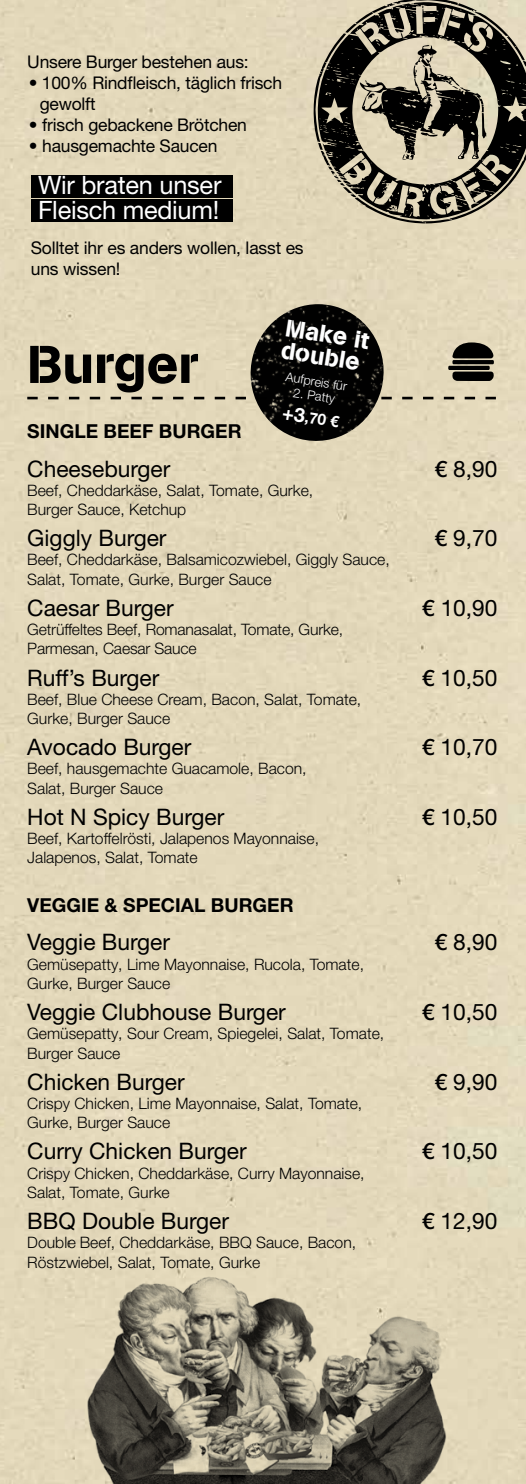
<style>
.page{position:relative;width:526px;height:1484px;background:#fff}
.page>*{position:absolute;margin:0;border:0;box-sizing:border-box;transform-origin:0 0}
.t1{font:52.5px "AG Book Stencil";color:#000}
.t2{font:25.38px/24.7px "Helvetica Neue LT Pro";letter-spacing:-.01em;color:#fff}
.t3{font:23.97px/22.6px "AG Book Stencil";color:#fff}
.t4{font:22.75px "Helvetica Neue LT Pro";color:#000}
.t5{font:700 19.25px "Helvetica Neue LT Pro";color:#000}
.t6{font:17.5px/21px "Helvetica Neue LT Pro";letter-spacing:-.015em;color:#000}
.t7{font:300 15.75px/19.2px "Helvetica Neue LT Pro";color:#000}
.t8{font:700 15.58px "Helvetica Neue LT Pro";color:#fff}
.t9{font:300 12.78px "Helvetica Neue LT Pro";color:#fff}
.s1{font-size:19.78px}
.s2{font-weight:500}
</style>
<div class="page">
<div style="left:0;top:0;width:526px;height:1483px;background:#e3d8ba"></div>
<hr style="left:452px;top:360px;width:42px;height:4px;background:#000">
<hr style="left:448px;top:366px;width:42px;height:4px;background:#000">
<svg style="left:452px;top:342px;width:42px;height:16px"></svg>
<svg style="left:451px;top:371px;width:43px;height:10px"></svg>
<svg style="left:27px;top:397px;width:469px;height:2px"></svg>
<div style="left:31px;top:175px;width:201px;height:23px;background:#000"></div>
<div style="left:31px;top:199px;width:201px;height:23px;background:#000"></div>
<svg style="left:314px;top:0;width:212px;height:223px;background:#837d6c"></svg>
<img style="left:69px;top:1230px;width:441px;height:253px">
<img style="left:243px;top:304px;width:148px;height:144px">
<p class="t6" style="left:27px;top:51px;width:223px">Unsere Burger bestehen aus:</p>
<p class="t6" style="left:40px;top:72px;width:244px;text-indent:-11px">• 100% Rindfleisch, täglich frisch gewolft</p>
<p class="t6" style="left:29px;top:114px;width:220px">• frisch gebackene Brötchen</p>
<p class="t6" style="left:29px;top:135px;width:190px">• hausgemachte Saucen</p>
<h2 class="t2" style="left:38px;top:172px;width:185px">Wir braten unser<br>Fleisch medium!</h2>
<p class="t6" style="left:31px;top:237px;width:274px">Solltet ihr es anders wollen, lasst es uns wissen!</p>
<h3 class="t3" style="left:281px;top:315px;width:93px;rotate:9deg">^Make it double</h3>
<p class="t9" style="left:287px;top:369px;width:63px;rotate:9deg">Aufpreis für</p>
<p class="t9" style="left:295px;top:384px;width:44px;rotate:9deg">2. Patty</p>
<p class="t8" style="left:284px;top:404px;width:59px;rotate:9deg"><span class="s1">+3</span>,70 €</p>
<h1 class="t1" style="left:27px;top:333px;width:172px">Burger</h1>
<p class="t5" style="left:27px;top:419px;width:216px">SINGLE BEEF BURGER</p>
<h3 class="t4" style="left:27px;top:454px;width:145px">Cheeseburger</h3>
<p class="t7" style="left:27px;top:480px;width:287px">Beef, Cheddarkäse, Salat, Tomate, Gurke,<br>Burger Sauce, Ketchup</p>
<h3 class="t4" style="left:27px;top:524px;width:141px">Giggly Burger</h3>
<p class="t7" style="left:27px;top:550px;width:364px">Beef, Cheddarkäse, Balsamicozwiebel, Giggly Sauce,<br>Salat, Tomate, Gurke, Burger Sauce</p>
<h3 class="t4" style="left:27px;top:593px;width:148px">Caesar Burger</h3>
<p class="t7" style="left:27px;top:619px;width:317px">Getrüffeltes Beef, Romanasalat, Tomate, Gurke,<br>Parmesan, Caesar Sauce</p>
<h3 class="t4" style="left:27px;top:663px;width:134px">Ruff’s Burger</h3>
<p class="t7" style="left:27px;top:689px;width:335px">Beef, Blue Cheese Cream, Bacon, Salat, Tomate,<br>Gurke, Burger Sauce</p>
<h3 class="t4" style="left:27px;top:733px;width:166px">Avocado Burger</h3>
<p class="t7" style="left:27px;top:759px;width:281px">Beef, hausgemachte Guacamole, Bacon,<br>Salat, Burger Sauce</p>
<h3 class="t4" style="left:27px;top:802px;width:198px">Hot N Spicy Burger</h3>
<p class="t7" style="left:27px;top:828px;width:293px">Beef, Kartoffelrösti, Jalapenos Mayonnaise,<br>Jalapenos, Salat, Tomate</p>
<p class="t5" style="left:27px;top:893px;width:268px">VEGGIE &amp; SPECIAL BURGER</p>
<h3 class="t4" style="left:27px;top:928px;width:144px">Veggie Burger</h3>
<p class="t7" style="left:27px;top:954px;width:338px">Gemüsepatty, Lime Mayonnaise, Rucola, Tomate,<br>Gurke, Burger Sauce</p>
<h3 class="t4" style="left:27px;top:997px;width:260px">Veggie Clubhouse Burger</h3>
<p class="t7" style="left:27px;top:1023px;width:358px">Gemüsepatty, Sour Cream, Spiegelei, Salat, Tomate,<br>Burger Sauce</p>
<h3 class="t4" style="left:27px;top:1067px;width:159px">Chicken Burger</h3>
<p class="t7" style="left:27px;top:1093px;width:336px">Crispy Chicken, Lime Mayonnaise, Salat, Tomate,<br>Gurke, Burger Sauce</p>
<h3 class="t4" style="left:27px;top:1137px;width:221px">Curry Chicken Burger</h3>
<p class="t7" style="left:27px;top:1163px;width:339px">Crispy Chicken, Cheddarkäse, Curry Mayonnaise,<br>Salat, Tomate, Gurke</p>
<h3 class="t4" style="left:27px;top:1206px;width:203px">BBQ Double Burger</h3>
<p class="t7" style="left:27px;top:1232px;width:330px">Double Beef, Cheddarkäse, BBQ Sauce, Bacon,<br>Röstzwiebel, Salat, Tomate, Gurke</p>
<h3 class="t4" style="left:434px;top:454px;width:65px"><span class="s2">€</span> 8,90</h3>
<h3 class="t4" style="left:434px;top:524px;width:65px"><span class="s2">€</span> 9,70</h3>
<h3 class="t4" style="left:422px;top:593px;width:77px"><span class="s2">€</span> 10,90</h3>
<h3 class="t4" style="left:422px;top:663px;width:77px"><span class="s2">€</span> 10,50</h3>
<h3 class="t4" style="left:422px;top:733px;width:77px"><span class="s2">€</span> 10,70</h3>
<h3 class="t4" style="left:422px;top:802px;width:77px"><span class="s2">€</span> 10,50</h3>
<h3 class="t4" style="left:434px;top:928px;width:65px"><span class="s2">€</span> 8,90</h3>
<h3 class="t4" style="left:422px;top:997px;width:77px"><span class="s2">€</span> 10,50</h3>
<h3 class="t4" style="left:434px;top:1067px;width:65px"><span class="s2">€</span> 9,90</h3>
<h3 class="t4" style="left:422px;top:1137px;width:77px"><span class="s2">€</span> 10,50</h3>
<h3 class="t4" style="left:422px;top:1206px;width:77px"><span class="s2">€</span> 12,90</h3>
</div>
